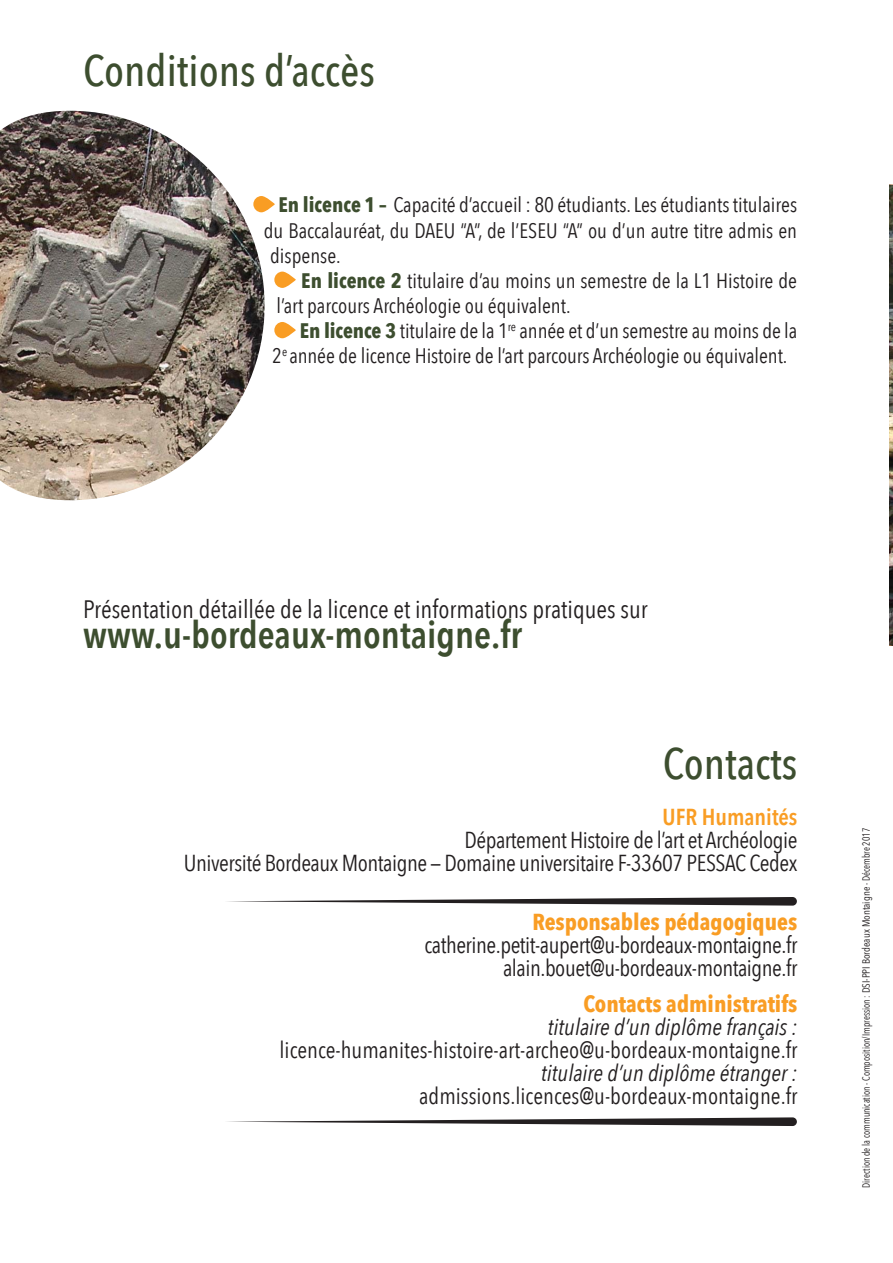
<style>
.page{position:relative;width:893px;height:1263px;background:#fff}
.page>*{position:absolute;margin:0;border:0;box-sizing:border-box;transform-origin:0 0}
.t1{font:500 44.1px "Avenir Next Condensed";color:#3d4e2f}
.t2{font:600 37.8px "Avenir Next Condensed";color:#3d4e2f}
.t3{font:25.2px "Avenir Next Condensed";color:#231f20}
.t4{font:23.1px/23.1px "Avenir Next Condensed";letter-spacing:-.02em;color:#231f20;text-align:right}
.t5{font:23.1px "Avenir Next Condensed";color:#231f20}
.t6{font:italic 23.1px "Avenir Next Condensed";color:#231f20}
.t7{font:700 23.1px "Avenir Next Condensed";color:#f99d24}
.t8{font:600 23.1px "Avenir Next Condensed";color:#f99d24}
.t9{font:21px/25.2px "Avenir Next Condensed";color:#231f20}
.t10{font:10.5px "Avenir Next Condensed";color:#231f20;scale:.9 1}
.s1{font-weight:700;color:#3d4e2f}
</style>
<div class="page">
<img style="left:889px;top:184px;width:4px;height:462px">
<img style="left:0;top:111px;width:265px;height:389px">
<svg style="left:253px;top:196px;width:22px;height:16px"></svg>
<svg style="left:274px;top:272px;width:22px;height:16px"></svg>
<svg style="left:274px;top:322px;width:22px;height:16px"></svg>
<svg style="left:224px;top:897px;width:573px;height:9px"></svg>
<svg style="left:224px;top:1117px;width:573px;height:9px"></svg>
<h1 class="t1" style="left:83px;top:42px;width:293px">Conditions d’accès</h1>
<p class="t9" style="left:264px;top:193px;width:535px;text-align:justify;text-indent:15px"><span class="s1">En licence 1 –</span> Capacité d’accueil : 80 étudiants. Les étudiants titulaires du Baccalauréat, du DAEU “A”, de l’ESEU “A” ou d’un autre titre admis en dispense.</p>
<p class="t9" style="left:276px;top:269px;width:522px;text-indent:25px"><span class="s1">En licence 2</span> titulaire d’au moins un semestre de la L1 Histoire de l’art parcours Archéologie ou équivalent.</p>
<p class="t9" style="left:272px;top:319px;width:526px;text-indent:28px"><span class="s1">En licence 3</span> titulaire de la 1<sup>re</sup> année et d’un semestre au moins de la<br>2<sup>e</sup> année de licence Histoire de l’art parcours Archéologie ou équivalent.</p>
<p class="t3" style="left:83px;top:593px;width:566px">Présentation détaillée de la licence et informations pratiques sur</p>
<h2 class="t2" style="left:83px;top:610px;width:440px">www.u-bordeaux-montaigne.fr</h2>
<h1 class="t1" style="left:663px;top:735px;width:136px">Contacts</h1>
<p class="t8" style="left:663px;top:802px;width:136px">UFR Humanités</p>
<p class="t4" style="left:184px;top:830px;width:615px">Département Histoire de l’art et Archéologie<br>Université Bordeaux Montaigne — Domaine universitaire F-33607 PESSAC Cedex</p>
<p class="t7" style="left:532px;top:907px;width:267px">Responsables pédagogiques</p>
<p class="t4" style="left:424px;top:934px;width:374px">catherine.petit-aupert@u-bordeaux-montaigne.fr alain.bouet@u-bordeaux-montaigne.fr</p>
<p class="t7" style="left:583px;top:989px;width:216px">Contacts administratifs</p>
<p class="t6" style="left:548px;top:1012px;width:251px">titulaire d’un diplôme français :</p>
<p class="t5" style="left:280px;top:1035px;width:519px">licence-humanites-histoire-art-archeo@u-bordeaux-montaigne.fr</p>
<p class="t6" style="left:541px;top:1058px;width:258px">titulaire d’un diplôme étranger :</p>
<p class="t5" style="left:419px;top:1081px;width:380px">admissions.licences@u-bordeaux-montaigne.fr</p>
<p class="t10" style="left:859px;top:1188px;width:401px;rotate:-90deg">Direction de la communication - Composition/Impression : DSI-PPI Bordeaux Montaigne - Décembre 2017</p>
</div>
